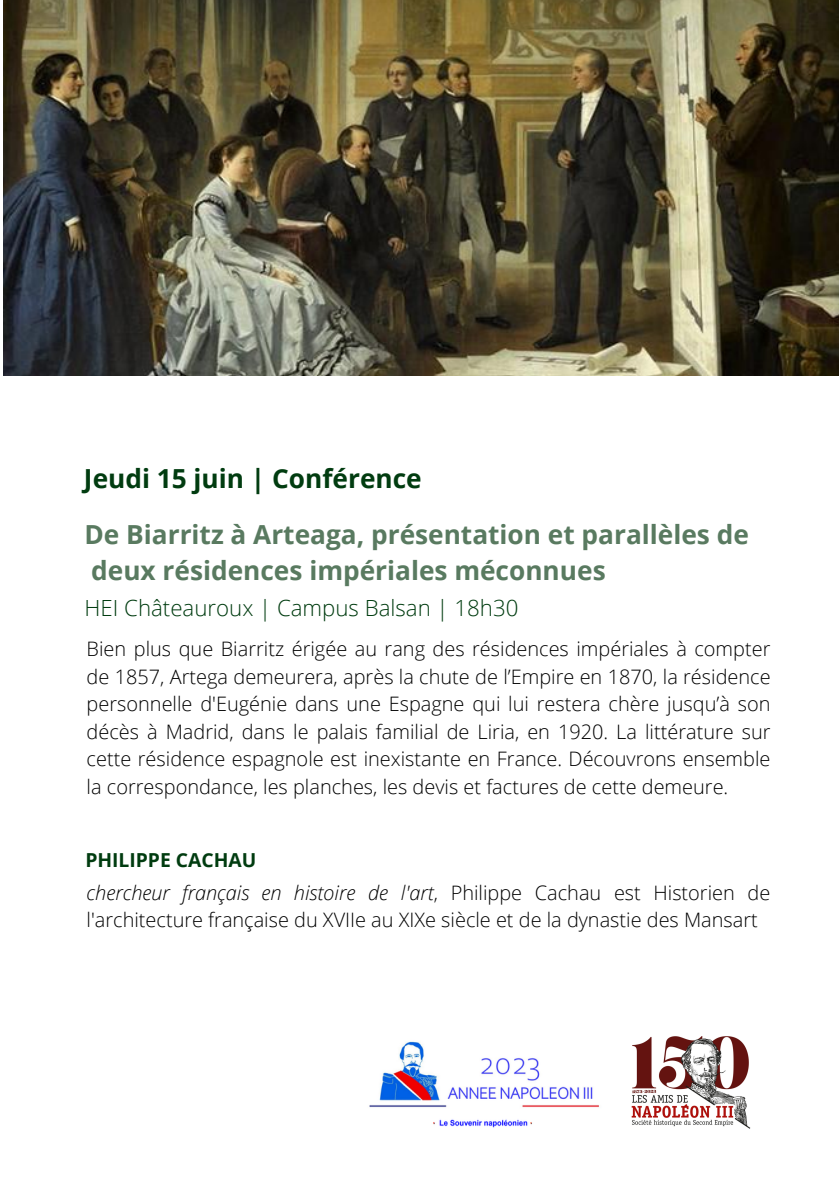
<style>
.page{position:relative;width:839px;height:1191px;background:#fff}
.page>*{position:absolute;margin:0;border:0;box-sizing:border-box;transform-origin:0 0}
.t1{font:700 26.2px/36px "Open Sans";color:#597a60}
.t2{font:700 26.2px "Open Sans";color:#013c10}
.t3{font:300 22.2px "Open Sans";color:#013c10}
.t4{font:300 20px/27.6px "Open Sans";color:#000;text-align:justify}
.t5{font:700 19.2px "Open Sans";color:#013c10}
.s1{font-style:italic}
</style>
<div class="page">
<img style="left:631px;top:1036px;width:120px;height:93px">
<img style="left:369px;top:1041px;width:230px;height:87px">
<img style="left:3px;top:0;width:835px;height:376px">
<p class="t2" style="left:84px;top:460px;width:339px">Jeudi 15 juin | Conférence</p>
<p class="t1" style="left:84px;top:516px;width:665px">De Biarritz à Arteaga, présentation et parallèles de deux résidences impériales méconnues</p>
<p class="t3" style="left:84px;top:592px;width:435px">HEI Châteauroux | Campus Balsan | 18h30</p>
<p class="t4" style="left:87px;top:634px;width:685px">Bien plus que Biarritz érigée au rang des résidences impériales à compter de 1857, Artega demeurera, après la chute de l’Empire en 1870, la résidence personnelle d'Eugénie dans une Espagne qui lui restera chère jusqu’à son décès à Madrid, dans le palais familial de Liria, en 1920. La littérature sur cette résidence espagnole est inexistante en France. Découvrons ensemble la correspondance, les planches, les devis et factures de cette demeure.</p>
<p class="t5" style="left:85px;top:847px;width:172px">PHILIPPE CACHAU</p>
<p class="t4" style="left:87px;top:878px;width:685px;line-height:27px"><span class="s1">chercheur français en histoire de l'art</span>, Philippe Cachau est Historien de l'architecture française du XVIIe au XIXe siècle et de la dynastie des Mansart</p>
</div>
